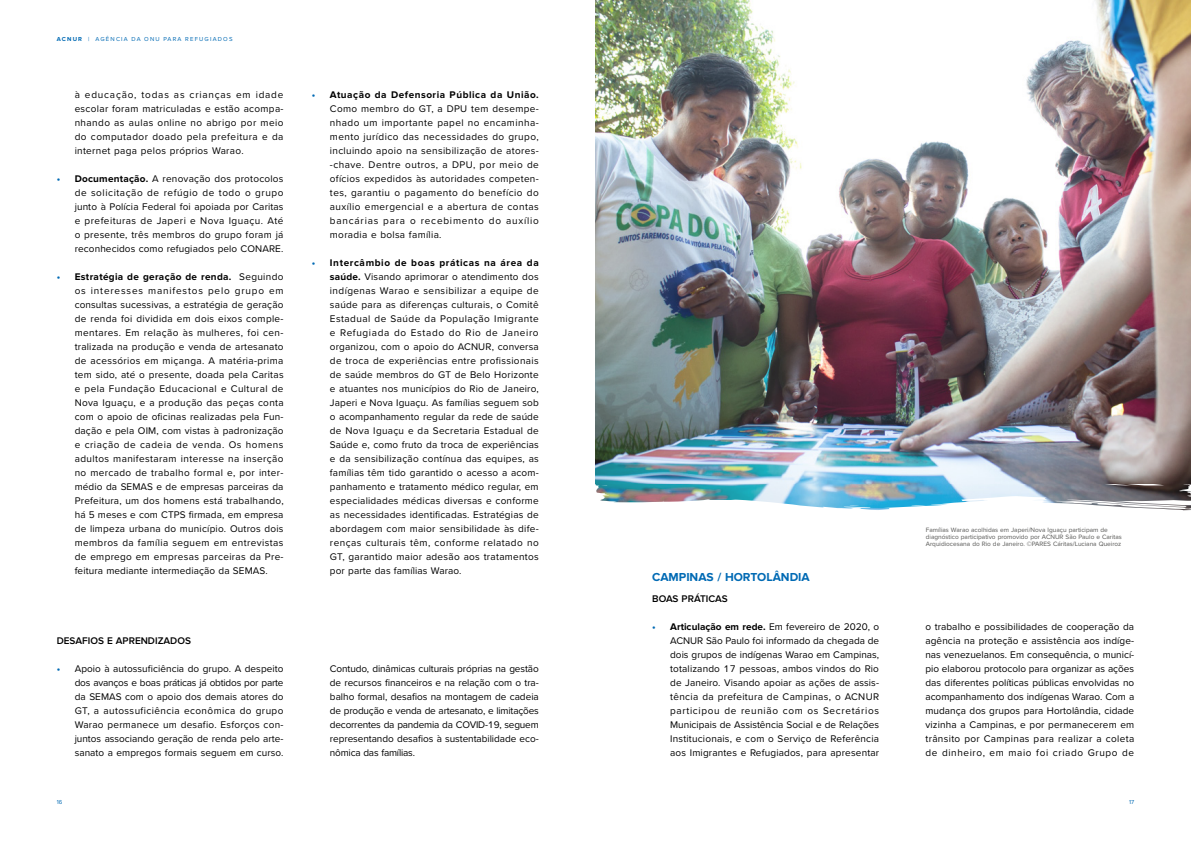
<style>
.page{position:relative;width:1191px;height:842px;background:#fff}
.page>*{position:absolute;margin:0;border:0;box-sizing:border-box;transform-origin:0 0}
.t1{font:700 12px "Proxima Nova";color:#006ab4}
.t2{font:10px/14px "Proxima Nova";letter-spacing:.015em;color:#000;text-align:justify}
.t3{font:600 10px "Proxima Nova";color:#000}
.t4{font:6.5px/7px "Proxima Nova";color:#585856}
.t5{font:6px "Proxima Nova";letter-spacing:.2em;color:#006ab4}
.s1{font-weight:700}
.s2{font-weight:700;color:#006ab4}
</style>
<div class="page">
<svg style="left:1047px;top:483px;width:144px;height:28px"></svg>
<img style="left:595px;top:483px;width:452px;height:27px">
<img style="left:595px;top:0;width:596px;height:483px">
<p class="t5" style="left:57px;top:34px;width:177px"><span class="s1">ACNUR</span> | AGÊNCIA DA ONU PARA REFUGIADOS</p>
<p class="t2" style="left:75px;top:87px;width:210px">à educação, todas as crianças em idade escolar foram matriculadas e estão acompa&shy;nhando as aulas online no abrigo por meio do computador doado pela prefeitura e da internet paga pelos próprios Warao.</p>
<p class="t2" style="left:75px;top:171px;width:210px;text-indent:-18px"><span class="s2">•</span> <span class="s1">Documentação.</span> A renovação dos protocolos de solicitação de refúgio de todo o grupo junto à Polícia Federal foi apoiada por Caritas e prefeituras de Japeri e Nova Iguaçu. Até o presente, três membros do grupo foram já reconhecidos como refugiados pelo CONARE.</p>
<p class="t2" style="left:75px;top:269px;width:210px;text-indent:-18px"><span class="s2">•</span> <span class="s1">Estratégia de geração de renda.</span> Seguindo os interesses manifestos pelo grupo em consultas sucessivas, a estratégia de geração de renda foi dividida em dois eixos comple&shy;mentares. Em relação às mulheres, foi cen&shy;tralizada na produção e venda de artesanato de acessórios em miçanga. A matéria-prima tem sido, até o presente, doada pela Caritas e pela Fundação Educacional e Cultural de Nova Iguaçu, e a produção das peças conta com o apoio de oficinas realizadas pela Fun&shy;dação e pela OIM, com vistas à padronização e criação de cadeia de venda. Os homens adultos manifestaram interesse na inserção no mercado de trabalho formal e, por inter&shy;médio da SEMAS e de empresas parceiras da Prefeitura, um dos homens está trabalhando, há 5 meses e com CTPS firmada, em empresa de limpeza urbana do município. Outros dois membros da família seguem em entrevistas de emprego em empresas parceiras da Pre&shy;feitura mediante intermediação da SEMAS.</p>
<p class="t2" style="left:330px;top:87px;width:210px;text-indent:-18px"><span class="s2">•</span> <span class="s1">Atuação da Defensoria Pública da União.<br></span>Como membro do GT, a DPU tem desempe&shy;nhado um importante papel no encaminha&shy;mento jurídico das necessidades do grupo, incluindo apoio na sensibilização de atores--chave. Dentre outros, a DPU, por meio de ofícios expedidos às autoridades competen&shy;tes, garantiu o pagamento do benefício do auxílio emergencial e a abertura de contas bancárias para o recebimento do auxílio moradia e bolsa família.</p>
<p class="t2" style="left:330px;top:255px;width:210px;text-indent:-18px"><span class="s2">•</span> <span class="s1">Intercâmbio de boas práticas na área da saúde.</span> Visando aprimorar o atendimento dos indígenas Warao e sensibilizar a equipe de saúde para as diferenças culturais, o Comitê Estadual de Saúde da População Imigrante e Refugiada do Estado do Rio de Janeiro organizou, com o apoio do ACNUR, conversa de troca de experiências entre profissionais de saúde membros do GT de Belo Horizonte e atuantes nos municípios do Rio de Janeiro, Japeri e Nova Iguaçu. As famílias seguem sob o acompanhamento regular da rede de saúde de Nova Iguaçu e da Secretaria Estadual de Saúde e, como fruto da troca de experiências e da sensibilização contínua das equipes, as famílias têm tido garantido o acesso a acom&shy;panhamento e tratamento médico regular, em especialidades médicas diversas e conforme as necessidades identificadas. Estratégias de abordagem com maior sensibilidade às dife&shy;renças culturais têm, conforme relatado no GT, garantido maior adesão aos tratamentos por parte das famílias Warao.</p>
<p class="t3" style="left:57px;top:635px;width:136px">DESAFIOS E APRENDIZADOS</p>
<p class="t2" style="left:75px;top:661px;width:210px;text-indent:-18px"><span class="s2">•</span> Apoio à autossuficiência do grupo. A despeito dos avanços e boas práticas já obtidos por parte da SEMAS com o apoio dos demais atores do GT, a autossuficiência econômica do grupo Warao permanece um desafio. Esforços con&shy;juntos associando geração de renda pelo arte&shy;sanato a empregos formais seguem em curso.</p>
<p class="t2" style="left:330px;top:661px;width:210px">Contudo, dinâmicas culturais próprias na gestão de recursos financeiros e na relação com o tra&shy;balho formal, desafios na montagem de cadeia de produção e venda de artesanato, e limitações decorrentes da pandemia da COVID-19, seguem representando desafios à sustentabilidade eco&shy;nômica das famílias.</p>
<p class="t4" style="left:926px;top:526px;width:197px">Famílias Warao acolhidas em Japeri/Nova Iguaçu participam de diagnóstico participativo promovido por ACNUR São Paulo e Caritas<br>Arquidiocesana do Rio de Janeiro. ©PARES Cáritas/Luciana Queiroz</p>
<p class="t1" style="left:652px;top:570px;width:159px">CAMPINAS / HORTOLÂNDIA</p>
<p class="t3" style="left:652px;top:593px;width:77px">BOAS PRÁTICAS</p>
<p class="t2" style="left:670px;top:619px;width:210px;text-indent:-18px"><span class="s2">•</span> <span class="s1">Articulação em rede.</span> Em fevereiro de 2020, o ACNUR São Paulo foi informado da chegada de dois grupos de indígenas Warao em Campinas, totalizando 17 pessoas, ambos vindos do Rio de Janeiro. Visando apoiar as ações de assis&shy;tência da prefeitura de Campinas, o ACNUR participou de reunião com os Secretários Municipais de Assistência Social e de Relações Institucionais, e com o Serviço de Referência aos Imigrantes e Refugiados, para apresentar</p>
<p class="t2" style="left:925px;top:619px;width:210px">o trabalho e possibilidades de cooperação da agência na proteção e assistência aos indíge&shy;nas venezuelanos. Em consequência, o municí&shy;pio elaborou protocolo para organizar as ações das diferentes políticas públicas envolvidas no acompanhamento dos indígenas Warao. Com a mudança dos grupos para Hortolândia, cidade vizinha a Campinas, e por permanecerem em trânsito por Campinas para realizar a coleta de dinheiro, em maio foi criado Grupo de</p>
<p class="t5" style="left:57px;top:797px;width:7px">16</p>
<p class="t5" style="left:1129px;top:797px;width:7px">17</p>
</div>
